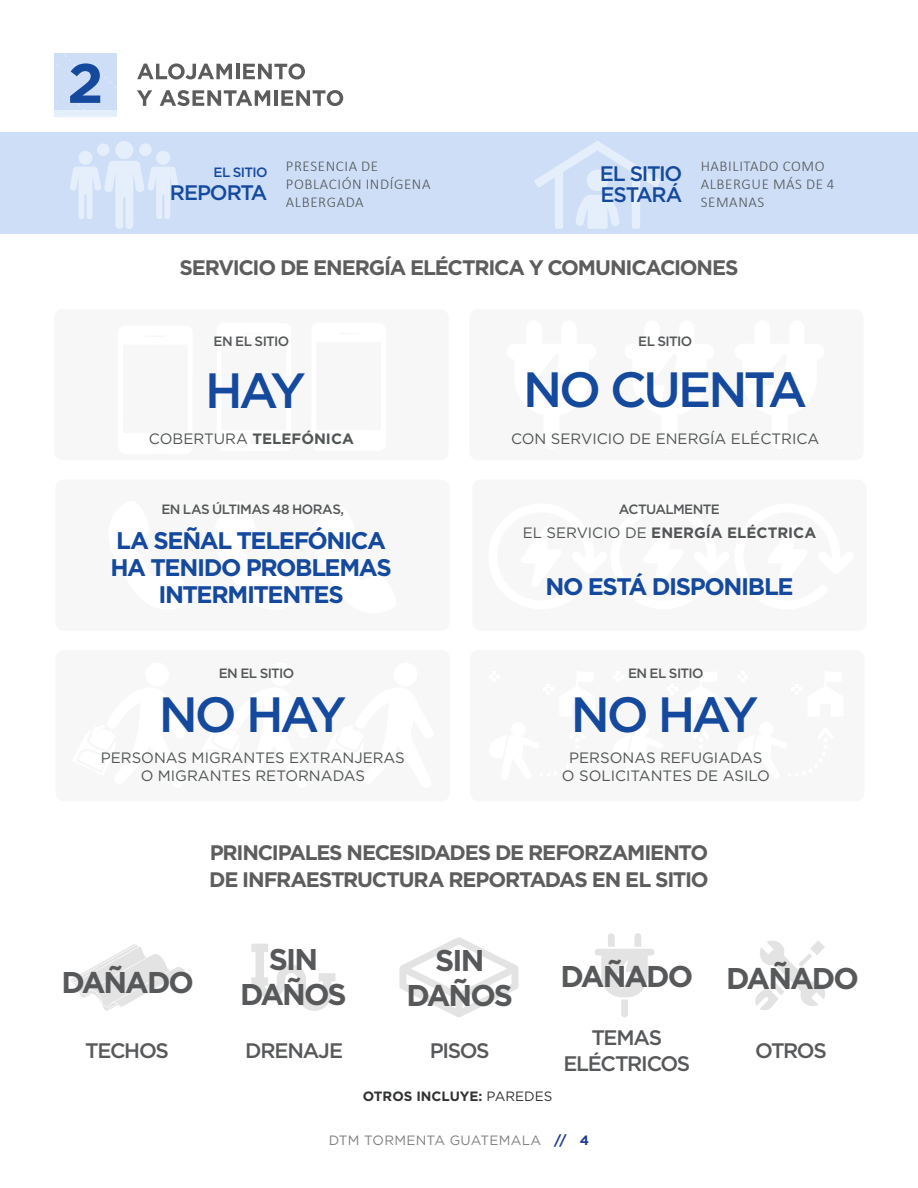
<style>
.page{position:relative;width:918px;height:1188px;background:#fff}
.page>*{position:absolute;margin:0;border:0;box-sizing:border-box;transform-origin:0 0}
.t1{font:500 49.5px "Gotham";letter-spacing:-.07em;color:#14499d}
.t2{font:700 30px/35.4px "Gotham";letter-spacing:-.065em;color:#57585a;text-align:center}
.t3{font:700 24px/27px "Gotham";letter-spacing:-.055em;color:#14499d;text-align:center}
.t4{font:700 21px/26.4px "Gotham";letter-spacing:-.055em;color:#5d5d5d}
.t5{font:500 21px/26.4px "Gotham";letter-spacing:-.06em;color:#57585a;text-align:center}
.t6{font:500 21px/20.4px "Gotham";letter-spacing:-.06em;color:#14499d}
.t7{font:15px/18px "Gotham";color:#515555;text-align:center}
.t8{font:300 15px/18px "Calibri";letter-spacing:.04em;color:#515555}
.t9{font:700 15px "Gotham";color:#515555}
.t10{font:500 13.5px "Gotham";letter-spacing:-.04em;color:#545758}
.t11{font:13.5px "Gotham";letter-spacing:.02em;color:#808080}
.t12{font:700 13.5px "Gotham";color:#303332}
.t13{font:500 13.5px "Gotham";letter-spacing:-.045em;color:#14499d}
.s1{font-weight:400}
.s2{font-weight:700;color:#1d3d90}
</style>
<div class="page">
<div style="left:0;top:132px;width:918px;height:101px;background:#cedef7"></div>
<div style="left:54px;top:309px;width:395px;height:151px;background:#f7f7f7;border-radius:9px"></div>
<svg style="left:137px;top:63px;width:95px;height:16px"></svg>
<hr style="left:236px;top:64px;width:3px;height:15px;background:#5c5c5c">
<svg style="left:243px;top:63px;width:62px;height:16px"></svg>
<svg style="left:137px;top:90px;width:15px;height:16px"></svg>
<svg style="left:160px;top:90px;width:110px;height:16px"></svg>
<hr style="left:274px;top:90px;width:4px;height:16px;background:#5c5c5c">
<svg style="left:281px;top:90px;width:62px;height:16px"></svg>
<div style="left:54px;top:53px;width:62px;height:63px;background:#cfdef7"></div>
<div style="left:54px;top:110px;width:62px;height:6px;background:#e5effb"></div>
<svg style="left:56px;top:55px;width:60px;height:55px"></svg>
<svg style="left:71px;top:944px;width:114px;height:67px"></svg>
<svg style="left:251px;top:944px;width:84px;height:67px"></svg>
<svg style="left:399px;top:937px;width:120px;height:80px"></svg>
<div style="left:595px;top:949px;width:60px;height:7px;background:#e3e3e3;border-radius:3px"></div>
<svg style="left:608px;top:933px;width:7px;height:14px"></svg>
<svg style="left:634px;top:933px;width:7px;height:14px"></svg>
<svg style="left:601px;top:956px;width:47px;height:61px"></svg>
<svg style="left:755px;top:940px;width:70px;height:70px"></svg>
<div style="left:469px;top:309px;width:395px;height:151px;background:#f7f7f7;border-radius:9px"></div>
<div style="left:470px;top:650px;width:394px;height:151px;background:#f7f7f7;border-radius:9px"></div>
<div style="left:472px;top:480px;width:395px;height:151px;background:#f7f7f7;border-radius:9px"></div>
<div style="left:55px;top:480px;width:395px;height:151px;background:#f7f7f7;border-radius:9px"></div>
<div style="left:56px;top:650px;width:394px;height:151px;background:#f7f7f7;border-radius:9px"></div>
<svg style="left:70px;top:141px;width:109px;height:88px"></svg>
<svg style="left:535px;top:141px;width:125px;height:88px"></svg>
<p class="t13" style="left:213px;top:163px;width:56px">EL SITIO</p>
<h3 class="t6" style="left:170px;top:182px;width:99px">REPORTA</h3>
<p class="t8" style="left:286px;top:158px;width:146px">PRESENCIA DE<br>POBLACIÓN INDÍGENA<br>ALBERGADA</p>
<p class="t8" style="left:701px;top:158px;width:135px">HABILITADO COMO<br>ALBERGUE MÁS DE 4<br>SEMANAS</p>
<h3 class="t6" style="left:600px;top:163px;width:84px">EL SITIO<br>ESTARÁ</h3>
<h3 class="t4" style="left:179px;top:254px;width:561px">SERVICIO DE ENERGÍA ELÉCTRICA Y COMUNICACIONES</h3>
<p class="t10" style="left:214px;top:333px;width:77px">EN EL SITIO</p>
<h1 class="t1" style="left:205px;top:358px;width:102px">HAY</h1>
<p class="t9" style="left:149px;top:429px;width:206px"><span class="s1">COBERTURA</span> TELEFÓNICA</p>
<p class="t10" style="left:161px;top:501px;width:184px">EN LAS ÚLTIMAS 48 HORAS,</p>
<h3 class="t3" style="left:110px;top:527px;width:283px">LA SEÑAL TELEFÓNICA<br>HA TENIDO PROBLEMAS<br>INTERMITENTES</h3>
<p class="t10" style="left:638px;top:333px;width:56px">EL SITIO</p>
<h1 class="t1" style="left:523px;top:357px;width:285px">NO CUENTA</h1>
<p class="t7" style="left:511px;top:429px;width:310px">CON SERVICIO DE ENERGÍA ELÉCTRICA</p>
<p class="t10" style="left:619px;top:501px;width:102px">ACTUALMENTE</p>
<p class="t9" style="left:523px;top:523px;width:295px"><span class="s1">EL SERVICIO DE</span> ENERGÍA ELÉCTRICA</p>
<h3 class="t3" style="left:545px;top:573px;width:250px">NO ESTÁ DISPONIBLE</h3>
<p class="t10" style="left:219px;top:664px;width:77px">EN EL SITIO</p>
<p class="t10" style="left:628px;top:664px;width:77px">EN EL SITIO</p>
<h1 class="t1" style="left:159px;top:682px;width:189px">NO HAY</h1>
<p class="t7" style="left:101px;top:748px;width:306px">PERSONAS MIGRANTES EXTRANJERAS<br>O MIGRANTES RETORNADAS</p>
<h1 class="t1" style="left:571px;top:682px;width:189px">NO HAY</h1>
<p class="t7" style="left:562px;top:748px;width:209px">PERSONAS REFUGIADAS<br>O SOLICITANTES DE ASILO</p>
<h3 class="t4" style="left:209px;top:839px;width:501px">PRINCIPALES NECESIDADES DE REFORZAMIENTO<br>DE INFRAESTRUCTURA REPORTADAS EN EL SITIO</h3>
<h2 class="t2" style="left:61px;top:964px;width:134px">DAÑADO</h2>
<h2 class="t2" style="left:240px;top:941px;width:108px">SIN<br>DAÑOS</h2>
<h2 class="t2" style="left:561px;top:960px;width:300px">DAÑADO DAÑADO</h2>
<h2 class="t2" style="left:406px;top:942px;width:108px">SIN<br>DAÑOS</h2>
<h3 class="t5" style="left:85px;top:1037px;width:85px">TECHOS</h3>
<h3 class="t5" style="left:245px;top:1037px;width:100px">DRENAJE</h3>
<h3 class="t5" style="left:430px;top:1037px;width:62px">PISOS</h3>
<p class="t12" style="left:363px;top:1087px;width:191px">OTROS INCLUYE: <span class="s1">PAREDES</span></p>
<h3 class="t5" style="left:563px;top:1024px;width:129px">TEMAS<br>ELÉCTRICOS</h3>
<p class="t11" style="left:329px;top:1131px;width:262px">DTM TORMENTA GUATEMALA <span class="s2">// 4</span></p>
<h3 class="t5" style="left:755px;top:1037px;width:73px">OTROS</h3>
</div>
